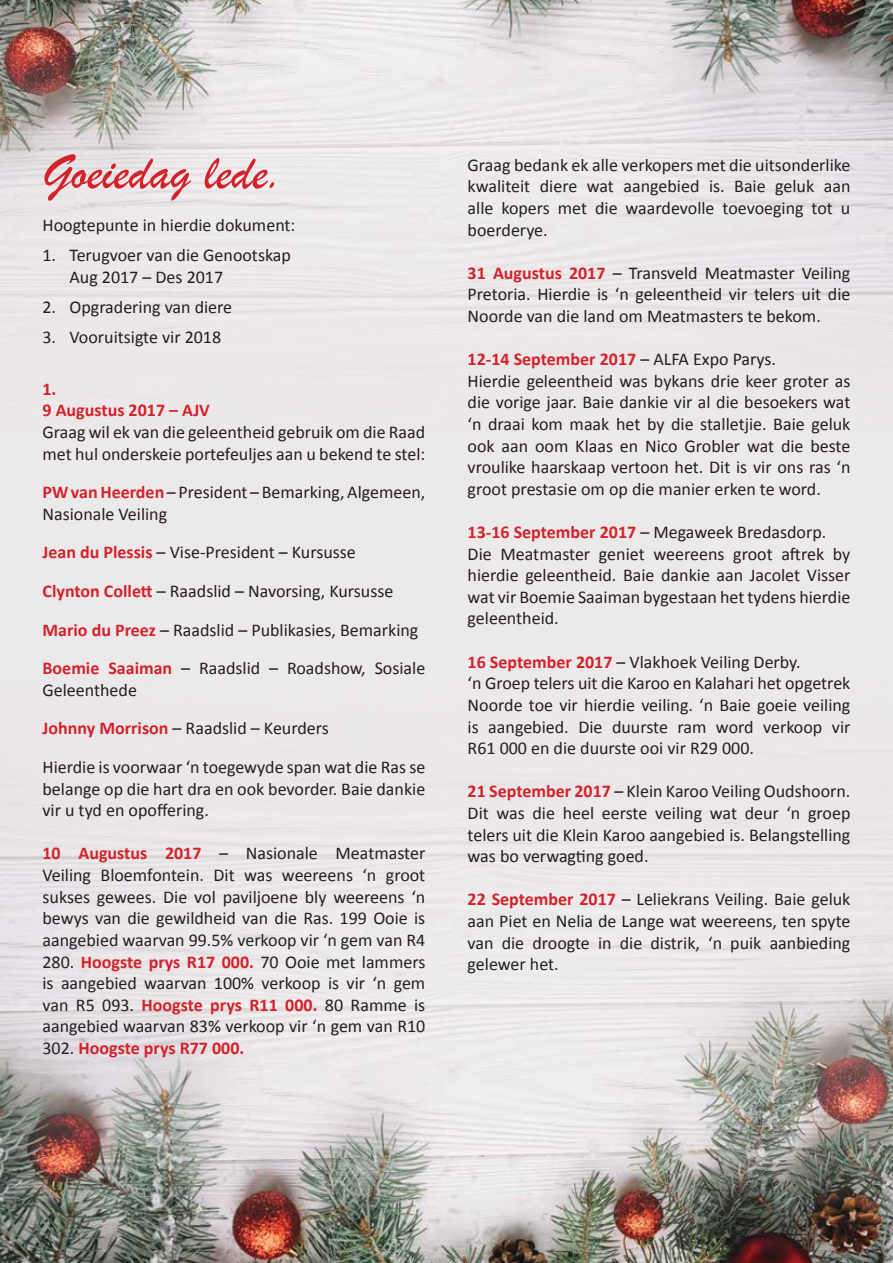
<style>
.page{position:relative;width:893px;height:1263px;background:#ece9eb}
.page>*{position:absolute;margin:0;border:0;box-sizing:border-box;transform-origin:0 0}
.t1{font:51px "Brush Script";color:#d2232a}
.t2{font:18px/21.6px "Calibri";color:#231f20}
.t3{font:700 18px/21.6px "Calibri";color:#d2232a}
.s1{font-weight:700;color:#d2232a}
</style>
<div class="page">
<img style="left:0;top:0;width:893px;height:329px">
<img style="left:0;top:785px;width:893px;height:478px">
<h1 class="t1" style="left:43px;top:141px;width:243px">Goeiedag lede.</h1>
<p class="t2" style="left:43px;top:214px;width:254px">Hoogtepunte in hierdie dokument:</p>
<p class="t2" style="left:70px;top:245px;width:223px;text-indent:-27px">1. Terugvoer van die Genootskap<br>Aug 2017 – Des 2017</p>
<p class="t2" style="left:43px;top:296px;width:191px">2. Opgradering van diere</p>
<p class="t2" style="left:43px;top:326px;width:180px">3. Vooruitsigte vir 2018</p>
<p class="t3" style="left:43px;top:378px;width:169px">1.<br>9 Augustus 2017 – AJV</p>
<p class="t2" style="left:43px;top:421px;width:384px">Graag wil ek van die geleentheid gebruik om die Raad met hul onderskeie portefeuljes aan u bekend te stel:</p>
<p class="t2" style="left:43px;top:481px;width:384px"><span class="s1">PW van Heerden</span> – President – Bemarking, Algemeen,<br>Nasionale Veiling</p>
<p class="t2" style="left:43px;top:533px;width:384px;line-height:38.5px"><span class="s1">Jean du Plessis</span> – Vise-President – Kursusse<br><span class="s1">Clynton Collett</span> – Raadslid – Navorsing, Kursusse <span class="s1">Mario du Preez</span> – Raadslid – Publikasies, Bemarking <span class="s1">Boemie Saaiman</span> – Raadslid – Roadshow, Sosiale</p>
<p class="t2" style="left:43px;top:671px;width:384px;line-height:38.5px">Geleenthede<br><span class="s1">Johnny Morrison</span> – Raadslid – Keurders<br>Hierdie is voorwaar ‘n toegewyde span wat die Ras se</p>
<p class="t2" style="left:43px;top:778px;width:384px">belange op die hart dra en ook bevorder. Baie dankie vir u tyd en opoffering.</p>
<p class="t2" style="left:43px;top:843px;width:384px;text-align:justify"><span class="s1">10 Augustus 2017</span> – Nasionale Meatmaster Veiling Bloemfontein. Dit was weereens ‘n groot sukses gewees. Die vol paviljoene bly weereens ‘n bewys van die gewildheid van die Ras. 199 Ooie is aangebied waarvan 99.5% verkoop vir ‘n gem van R4<br>280. <span class="s1">Hoogste prys R17 000.</span> 70 Ooie met lammers is aangebied waarvan 100% verkoop is vir ‘n gem van R5 093. <span class="s1">Hoogste prys R11 000.</span> 80 Ramme is aangebied waarvan 83% verkoop vir ‘n gem van R10<br>302. <span class="s1">Hoogste prys R77 000.</span></p>
<p class="t2" style="left:468px;top:154px;width:384px;text-align:justify">Graag bedank ek alle verkopers met die uitsonderlike kwaliteit diere wat aangebied is. Baie geluk aan alle kopers met die waardevolle toevoeging tot u boerderye.</p>
<p class="t2" style="left:468px;top:262px;width:384px;text-align:justify"><span class="s1">31 Augustus 2017</span> – Transveld Meatmaster Veiling Pretoria. Hierdie is ‘n geleentheid vir telers uit die Noorde van die land om Meatmasters te bekom.</p>
<p class="t2" style="left:468px;top:348px;width:384px"><span class="s1">12-14 September 2017</span> – ALFA Expo Parys.<br>Hierdie geleentheid was bykans drie keer groter as die vorige jaar. Baie dankie vir al die besoekers wat ‘n draai kom maak het by die stalletjie. Baie geluk ook aan oom Klaas en Nico Grobler wat die beste vroulike haarskaap vertoon het. Dit is vir ons ras ‘n groot prestasie om op die manier erken te word.</p>
<p class="t2" style="left:468px;top:521px;width:384px"><span class="s1">13-16 September 2017</span> – Megaweek Bredasdorp.<br>Die Meatmaster geniet weereens groot aftrek by hierdie geleentheid. Baie dankie aan Jacolet Visser wat vir Boemie Saaiman bygestaan het tydens hierdie geleentheid.</p>
<p class="t2" style="left:468px;top:651px;width:384px"><span class="s1">16 September 2017</span> – Vlakhoek Veiling Derby.<br>‘n Groep telers uit die Karoo en Kalahari het opgetrek Noorde toe vir hierdie veiling. ‘n Baie goeie veiling is aangebied. Die duurste ram word verkoop vir R61 000 en die duurste ooi vir R29 000.</p>
<p class="t2" style="left:468px;top:780px;width:384px;text-align:justify"><span class="s1">21 September 2017</span> – Klein Karoo Veiling Oudshoorn.<br>Dit was die heel eerste veiling wat deur ‘n groep telers uit die Klein Karoo aangebied is. Belangstelling was bo verwagting goed.</p>
<p class="t2" style="left:468px;top:888px;width:384px;text-align:justify"><span class="s1">22 September 2017</span> – Leliekrans Veiling. Baie geluk aan Piet en Nelia de Lange wat weereens, ten spyte van die droogte in die distrik, ‘n puik aanbieding gelewer het.</p>
</div>
